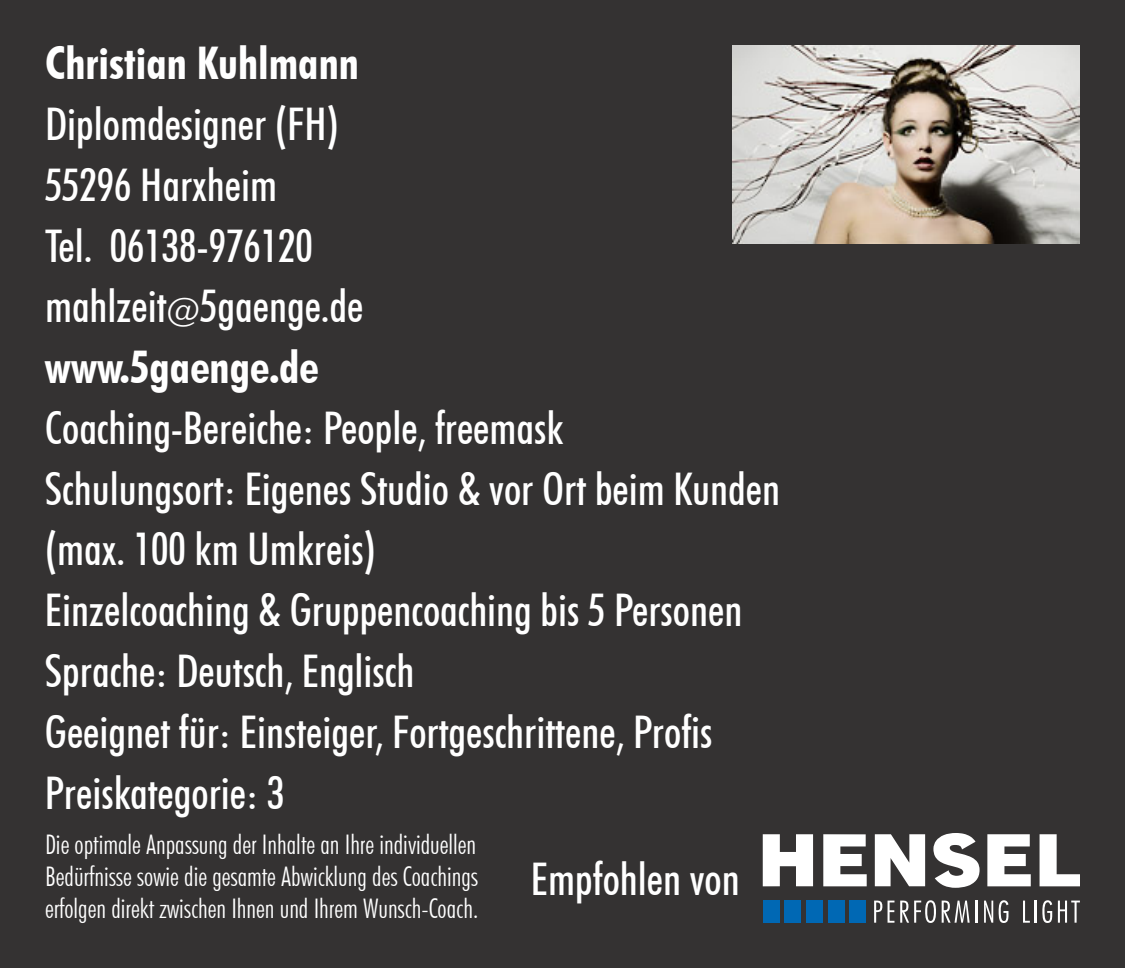
<style>
.page{position:relative;width:1125px;height:968px;background:#343232}
.page>*{position:absolute;margin:0;border:0;box-sizing:border-box;transform-origin:0 0}
.t1{font:500 condensed 45px/60.8px "Futura BT";color:#fff}
.t2{font:700 condensed 45px "Futura BT";color:#fff}
.t3{font:300 condensed 27px/32.4px "Futura BT";color:#fff;text-align:justify}
.s1{font-size:33.75px}
.s2{font-weight:700}
</style>
<div class="page">
<img style="left:732px;top:45px;width:348px;height:198px">
<svg style="left:763px;top:834px;width:50px;height:52px"></svg>
<svg style="left:875px;top:834px;width:50px;height:52px"></svg>
<svg style="left:987px;top:834px;width:44px;height:52px"></svg>
<svg style="left:823px;top:834px;width:44px;height:52px"></svg>
<svg style="left:933px;top:833px;width:47px;height:54px"></svg>
<svg style="left:1040px;top:834px;width:40px;height:52px"></svg>
<svg style="left:874px;top:900px;width:8px;height:22px"></svg>
<svg style="left:888px;top:900px;width:6px;height:22px"></svg>
<svg style="left:900px;top:900px;width:36px;height:22px"></svg>
<svg style="left:942px;top:900px;width:28px;height:22px"></svg>
<hr style="left:975px;top:900px;width:2px;height:22px;background:#fff">
<svg style="left:984px;top:900px;width:9px;height:22px"></svg>
<svg style="left:999px;top:900px;width:9px;height:22px"></svg>
<svg style="left:1023px;top:900px;width:7px;height:22px"></svg>
<hr style="left:1035px;top:900px;width:2px;height:22px;background:#fff">
<svg style="left:1042px;top:900px;width:10px;height:22px"></svg>
<svg style="left:1058px;top:900px;width:22px;height:22px"></svg>
<div style="left:763px;top:900px;width:17px;height:22px;background:#0068b4"></div>
<div style="left:784px;top:900px;width:17px;height:22px;background:#0068b4"></div>
<div style="left:806px;top:900px;width:17px;height:22px;background:#0068b4"></div>
<div style="left:828px;top:900px;width:17px;height:22px;background:#0068b4"></div>
<div style="left:850px;top:900px;width:16px;height:22px;background:#0068b4"></div>
<p class="t2" style="left:45px;top:36px;width:315px">Christian Kuhlmann</p>
<p class="t1" style="left:45px;top:93px;width:320px">Diplomdesigner (FH)<br>55296 Harxheim<br>Tel. 06138-976120 mahlzeit<span class="s1">@</span>5gaenge.de <span class="s2">www.5gaenge.de</span></p>
<p class="t1" style="left:45px;top:397px;width:737px">Coaching-Bereiche: People, freemask<br>Schulungsort: Eigenes Studio &amp; vor Ort beim Kunden (max. 100 km Umkreis)<br>Einzelcoaching &amp; Gruppencoaching bis 5 Personen Sprache: Deutsch, Englisch<br>Geeignet für: Einsteiger, Fortgeschrittene, Profis Preiskategorie: 3</p>
<p class="t3" style="left:45px;top:827px;width:435px">Die optimale Anpassung der Inhalte an Ihre individuellen Bedürfnisse sowie die gesamte Abwicklung des Coachings erfolgen direkt zwischen Ihnen und Ihrem Wunsch-Coach.</p>
<p class="t1" style="left:531px;top:848px;width:210px">Empfohlen von</p>
</div>
